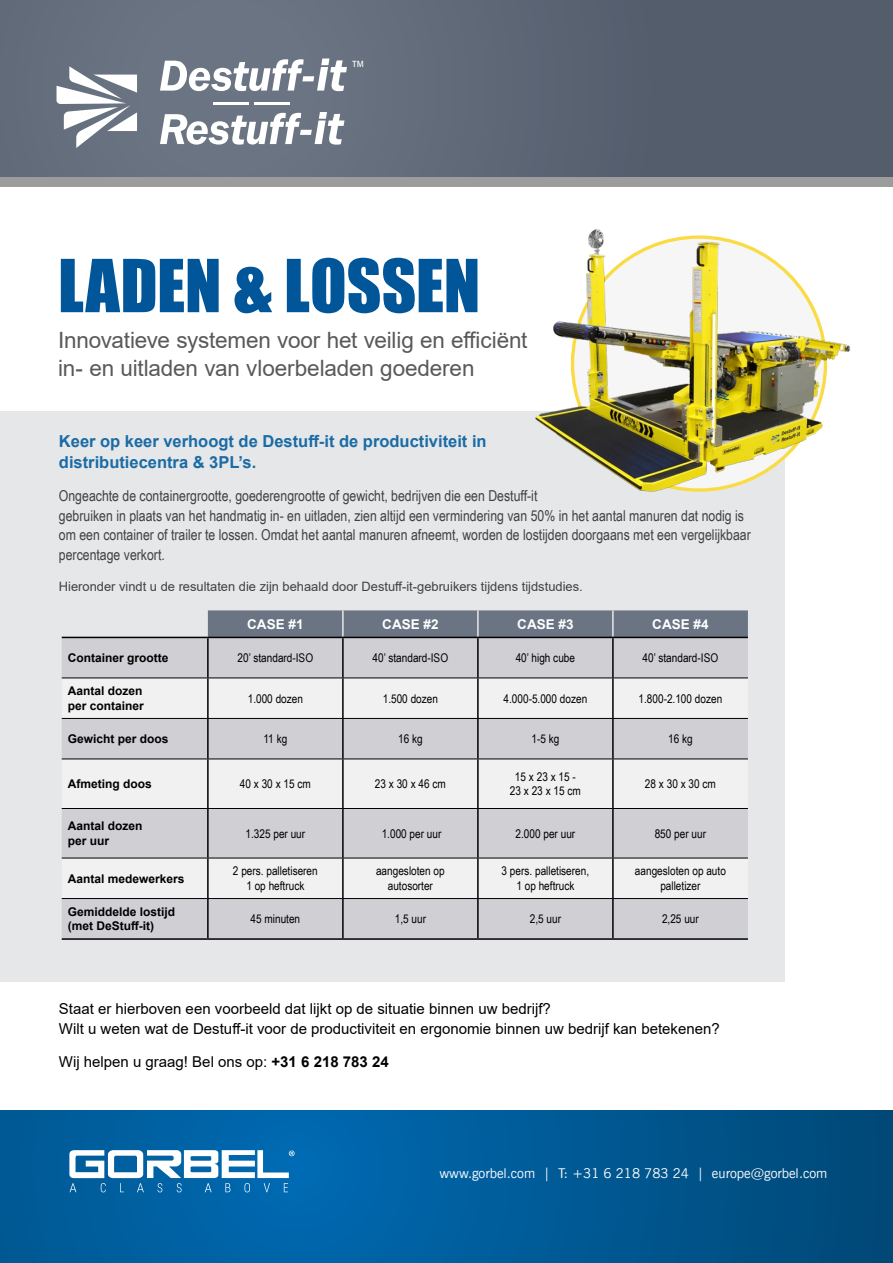
<style>
.page{position:relative;width:893px;height:1263px;background:#fff}
.page>*{position:absolute;margin:0;border:0;box-sizing:border-box;transform-origin:0 0}
.t1{font:67.5px "Impact";letter-spacing:-.005em;color:#005699}
.t2{font:22.5px/28.5px "Arial";letter-spacing:-.005em;color:#58595b}
.t3{font:700 16.5px/21px "Arial";color:#1a6ba6}
.t4{font:15px/19.5px "Arial Narrow";color:#414042}
.t5{font:15px/19.5px "Arial";color:#000}
.t6{font:13.5px "News Gothic BTW01";color:#fff}
.t7{font:700 13.5px "Arial";color:#fff}
.t8{font:12.9px "Arial";color:#414042}
.t9{font:12px/14.4px "Arial Narrow";color:#000;text-align:center}
.t10{font:700 12px/14.4px "Arial";color:#000}
.t11{font:600 8.55px "News Gothic BTW01";color:#fff}
.s1{font-weight:700}
</style>
<div class="page">
<div style="left:0;top:62px;width:893px;height:125px;background:#9c9c9d"></div>
<div style="left:0;top:0;width:893px;height:177px;background:linear-gradient(to right,#6e7786,#505a69)"></div>
<svg style="left:0;top:1110px;width:893px;height:153px;background:#005a96"></svg>
<svg style="left:69px;top:1150px;width:226px;height:42px"></svg>
<svg style="left:160px;top:58px;width:187px;height:33px;background:#aaafb8"></svg>
<svg style="left:160px;top:112px;width:184px;height:33px;background:#abb0b9"></svg>
<svg style="left:57px;top:66px;width:80px;height:82px;background:#a2a8b1"></svg>
<hr style="left:213px;top:103px;width:36px;height:2px;background:#fff">
<hr style="left:254px;top:103px;width:35px;height:2px;background:#fff">
<div style="left:0;top:411px;width:785px;height:570px;background:#e6e7e8"></div>
<svg style="left:208px;top:610px;width:540px;height:27px;background:#6b7483"></svg>
<div style="left:62px;top:638px;width:686px;height:300px;background:#cfcfd4"></div>
<svg style="left:62px;top:678px;width:686px;height:220px;fill:#f1f1f2"></svg>
<hr style="left:342px;top:678px;width:2px;height:40px;background:#000">
<hr style="left:477px;top:678px;width:2px;height:40px;background:#000">
<hr style="left:612px;top:678px;width:2px;height:40px;background:#000">
<hr style="left:342px;top:719px;width:2px;height:39px;background:#000">
<hr style="left:477px;top:719px;width:2px;height:39px;background:#000">
<hr style="left:612px;top:719px;width:2px;height:39px;background:#000">
<hr style="left:342px;top:759px;width:2px;height:49px;background:#000">
<hr style="left:477px;top:759px;width:2px;height:49px;background:#000">
<hr style="left:612px;top:759px;width:2px;height:49px;background:#000">
<hr style="left:342px;top:809px;width:2px;height:49px;background:#000">
<hr style="left:477px;top:809px;width:2px;height:49px;background:#000">
<hr style="left:612px;top:809px;width:2px;height:49px;background:#000">
<hr style="left:342px;top:858px;width:2px;height:40px;background:#000">
<hr style="left:477px;top:858px;width:2px;height:40px;background:#000">
<hr style="left:612px;top:858px;width:2px;height:40px;background:#000">
<hr style="left:342px;top:899px;width:2px;height:39px;background:#000">
<hr style="left:477px;top:899px;width:2px;height:39px;background:#000">
<hr style="left:612px;top:899px;width:2px;height:39px;background:#000">
<hr style="left:62px;top:938px;width:146px;height:2px;background:#000">
<hr style="left:208px;top:938px;width:135px;height:2px;background:#000">
<hr style="left:343px;top:938px;width:135px;height:2px;background:#000">
<hr style="left:478px;top:938px;width:135px;height:2px;background:#000">
<hr style="left:613px;top:938px;width:135px;height:2px;background:#000">
<hr style="left:342px;top:610px;width:2px;height:27px;background:#e6e7e8">
<hr style="left:477px;top:610px;width:2px;height:27px;background:#e6e7e8">
<hr style="left:612px;top:610px;width:2px;height:27px;background:#e6e7e8">
<hr style="left:342px;top:638px;width:2px;height:39px;background:#000">
<hr style="left:477px;top:638px;width:2px;height:39px;background:#000">
<hr style="left:612px;top:638px;width:2px;height:39px;background:#000">
<hr style="left:62px;top:637px;width:146px;height:1px;background:#000">
<hr style="left:208px;top:637px;width:135px;height:1px;background:#000">
<hr style="left:343px;top:637px;width:135px;height:1px;background:#000">
<hr style="left:478px;top:637px;width:135px;height:1px;background:#000">
<hr style="left:613px;top:637px;width:135px;height:1px;background:#000">
<hr style="left:207px;top:638px;width:2px;height:39px;background:#000">
<hr style="left:207px;top:678px;width:2px;height:40px;background:#000">
<hr style="left:207px;top:719px;width:2px;height:39px;background:#000">
<hr style="left:207px;top:759px;width:2px;height:49px;background:#000">
<hr style="left:207px;top:809px;width:2px;height:49px;background:#000">
<hr style="left:207px;top:858px;width:2px;height:40px;background:#000">
<hr style="left:207px;top:899px;width:2px;height:39px;background:#000">
<hr style="left:62px;top:677px;width:146px;height:1px;background:#000">
<hr style="left:62px;top:718px;width:146px;height:1px;background:#000">
<hr style="left:62px;top:758px;width:146px;height:1px;background:#000">
<hr style="left:62px;top:808px;width:146px;height:1px;background:#000">
<hr style="left:62px;top:858px;width:146px;height:1px;background:#000">
<hr style="left:62px;top:898px;width:146px;height:1px;background:#000">
<hr style="left:208px;top:677px;width:135px;height:1px;background:#000">
<hr style="left:208px;top:718px;width:135px;height:1px;background:#000">
<hr style="left:208px;top:758px;width:135px;height:1px;background:#000">
<hr style="left:208px;top:808px;width:135px;height:1px;background:#000">
<hr style="left:208px;top:858px;width:135px;height:1px;background:#000">
<hr style="left:208px;top:898px;width:135px;height:1px;background:#000">
<hr style="left:343px;top:677px;width:135px;height:1px;background:#000">
<hr style="left:478px;top:677px;width:135px;height:1px;background:#000">
<hr style="left:613px;top:677px;width:135px;height:1px;background:#000">
<hr style="left:343px;top:718px;width:135px;height:1px;background:#000">
<hr style="left:478px;top:718px;width:135px;height:1px;background:#000">
<hr style="left:613px;top:718px;width:135px;height:1px;background:#000">
<hr style="left:343px;top:758px;width:135px;height:1px;background:#000">
<hr style="left:478px;top:758px;width:135px;height:1px;background:#000">
<hr style="left:613px;top:758px;width:135px;height:1px;background:#000">
<hr style="left:343px;top:808px;width:135px;height:1px;background:#000">
<hr style="left:478px;top:808px;width:135px;height:1px;background:#000">
<hr style="left:613px;top:808px;width:135px;height:1px;background:#000">
<hr style="left:343px;top:858px;width:135px;height:1px;background:#000">
<hr style="left:478px;top:858px;width:135px;height:1px;background:#000">
<hr style="left:613px;top:858px;width:135px;height:1px;background:#000">
<hr style="left:343px;top:898px;width:135px;height:1px;background:#000">
<hr style="left:478px;top:898px;width:135px;height:1px;background:#000">
<hr style="left:613px;top:898px;width:135px;height:1px;background:#000">
<img style="left:535px;top:229px;width:316px;height:263px">
<p class="t11" style="left:352px;top:58px;width:13px">TM</p>
<h1 class="t1" style="left:58px;top:233px;width:424px">LADEN &amp; LOSSEN</h1>
<h2 class="t2" style="left:58px;top:325px;width:471px">Innovatieve systemen voor het veilig en efficiënt in- en uitladen van vloerbeladen goederen</h2>
<h3 class="t3" style="left:59px;top:431px;width:429px">Keer op keer verhoogt de Destuff-it de productiviteit in distributiecentra &amp; 3PL’s.</h3>
<p class="t4" style="left:59px;top:485px;width:693px">Ongeachte de containergrootte, goederengrootte of gewicht, bedrijven die een Destuff-it<br>gebruiken in plaats van het handmatig in- en uitladen, zien altijd een vermindering van 50% in het aantal manuren dat nodig is om een container of trailer te lossen. Omdat het aantal manuren afneemt, worden de lostijden doorgaans met een vergelijkbaar percentage verkort.</p>
<p class="t8" style="left:59px;top:578px;width:525px">Hieronder vindt u de resultaten die zijn behaald door Destuff-it-gebruikers tijdens tijdstudies.</p>
<p class="t7" style="left:247px;top:615px;width:58px">CASE #1</p>
<p class="t7" style="left:382px;top:615px;width:58px">CASE #2</p>
<p class="t7" style="left:517px;top:615px;width:58px">CASE #3</p>
<p class="t7" style="left:652px;top:615px;width:58px">CASE #4</p>
<p class="t10" style="left:68px;top:651px;width:102px">Container grootte</p>
<p class="t9" style="left:238px;top:650px;width:77px">20’ standard-ISO</p>
<p class="t9" style="left:373px;top:650px;width:77px">40’ standard-ISO</p>
<p class="t9" style="left:516px;top:650px;width:61px">40’ high cube</p>
<p class="t9" style="left:643px;top:650px;width:77px">40’ standard-ISO</p>
<p class="t10" style="left:68px;top:684px;width:78px">Aantal dozen per container</p>
<p class="t9" style="left:248px;top:691px;width:57px">1.000 dozen</p>
<p class="t9" style="left:383px;top:691px;width:57px">1.500 dozen</p>
<p class="t9" style="left:504px;top:691px;width:85px">4.000-5.000 dozen</p>
<p class="t9" style="left:638px;top:691px;width:85px">1.800-2.100 dozen</p>
<p class="t10" style="left:68px;top:732px;width:102px">Gewicht per doos</p>
<p class="t9" style="left:263px;top:731px;width:25px">11 kg</p>
<p class="t9" style="left:398px;top:731px;width:26px">16 kg</p>
<p class="t9" style="left:531px;top:731px;width:29px">1-5 kg</p>
<p class="t9" style="left:668px;top:731px;width:26px">16 kg</p>
<p class="t10" style="left:68px;top:777px;width:86px">Afmeting doos</p>
<p class="t9" style="left:240px;top:776px;width:72px">40 x 30 x 15 cm</p>
<p class="t9" style="left:375px;top:776px;width:72px">23 x 30 x 46 cm</p>
<p class="t9" style="left:510px;top:769px;width:72px">15 x 23 x 15 -<br>23 x 23 x 15 cm</p>
<p class="t9" style="left:645px;top:776px;width:72px">28 x 30 x 30 cm</p>
<p class="t10" style="left:68px;top:819px;width:76px">Aantal dozen per uur</p>
<p class="t9" style="left:246px;top:826px;width:61px">1.325 per uur</p>
<p class="t9" style="left:382px;top:826px;width:61px">1.000 per uur</p>
<p class="t9" style="left:515px;top:826px;width:61px">2.000 per uur</p>
<p class="t9" style="left:655px;top:826px;width:53px">850 per uur</p>
<p class="t10" style="left:68px;top:871px;width:118px">Aantal medewerkers</p>
<p class="t9" style="left:233px;top:863px;width:86px">2 pers. palletiseren<br>1 op heftruck</p>
<p class="t9" style="left:376px;top:863px;width:70px">aangesloten op autosorter</p>
<p class="t9" style="left:502px;top:863px;width:89px">3 pers. palletiseren,<br>1 op heftruck</p>
<p class="t9" style="left:635px;top:863px;width:92px">aangesloten op auto palletizer</p>
<p class="t10" style="left:68px;top:905px;width:109px">Gemiddelde lostijd (met DeStuff-it)</p>
<p class="t9" style="left:251px;top:911px;width:51px">45 minuten</p>
<p class="t9" style="left:395px;top:911px;width:33px">1,5 uur</p>
<p class="t9" style="left:530px;top:911px;width:33px">2,5 uur</p>
<p class="t9" style="left:662px;top:911px;width:38px">2,25 uur</p>
<p class="t5" style="left:59px;top:999px;width:662px">Staat er hierboven een voorbeeld dat lijkt op de situatie binnen uw bedrijf?<br>Wilt u weten wat de Destuff-it voor de productiviteit en ergonomie binnen uw bedrijf kan betekenen?</p>
<p class="t5" style="left:59px;top:1052px;width:331px">Wij helpen u graag! Bel ons op: <span class="s1">+31 6 218 783 24</span></p>
<p class="t6" style="left:439px;top:1164px;width:389px">www.gorbel.com | T: +31 6 218 783 24 | europe@gorbel.com</p>
</div>
